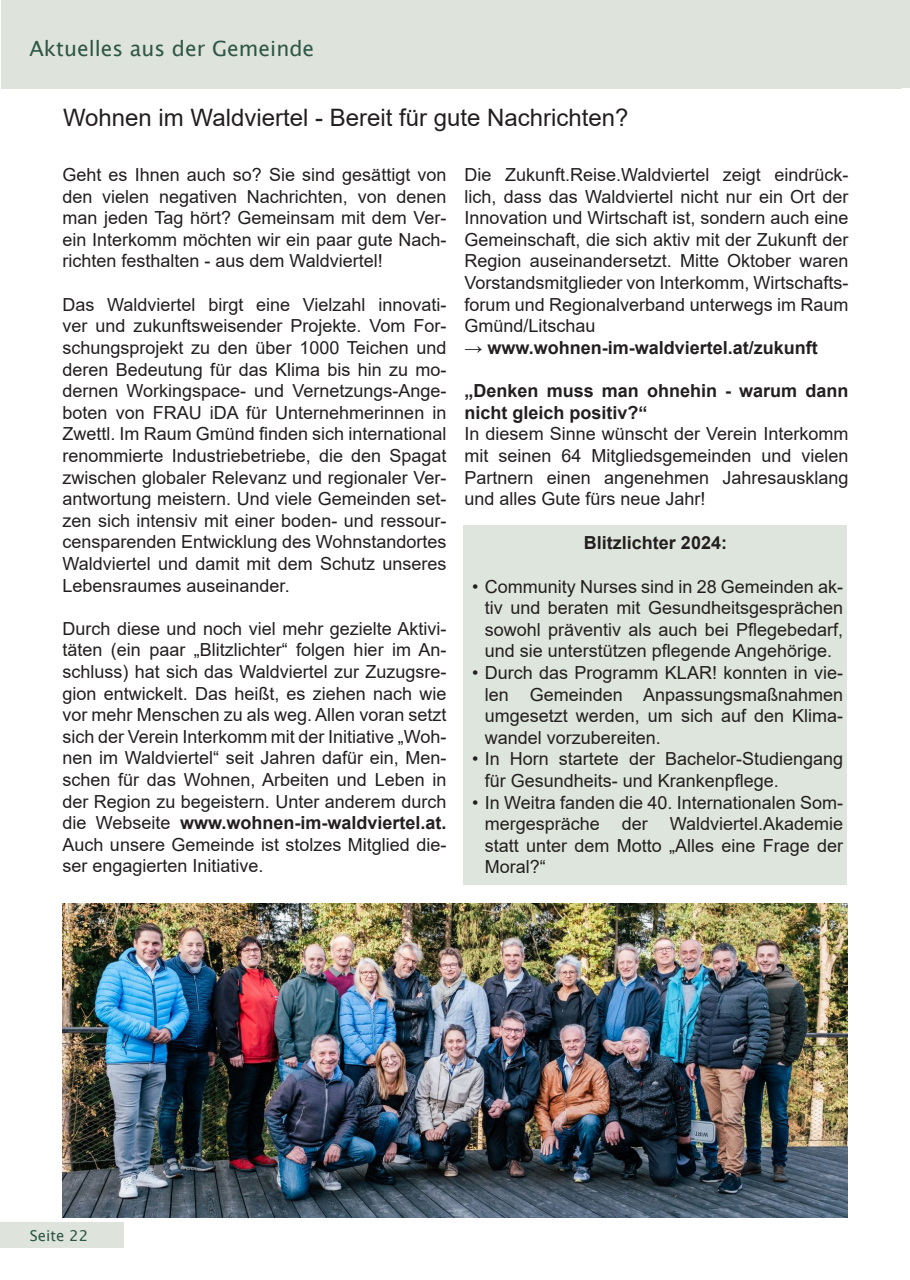
<style>
.page{position:relative;width:910px;height:1280px;background:#fff}
.page>*{position:absolute;margin:0;border:0;box-sizing:border-box;transform-origin:0 0}
.t1{font:24px "Arial";color:#231f20}
.t2{font:21px "Lucida Sans Unicode";color:#2e5747}
.t3{font:18px/21.6px "Arial";color:#231f20;text-align:justify}
.t4{font:700 18px/21.6px "Arial";color:#231f20}
.t5{font:15px "Lucida Sans Unicode";color:#2e5747}
.s1{font-weight:700}
.s2{font-weight:400}
</style>
<div class="page">
<div style="left:0;top:1222px;width:124px;height:26px;background:#dee3db"></div>
<div style="left:1px;top:1px;width:900px;height:88px;background:#dee3db"></div>
<div style="left:901px;top:1px;width:9px;height:87px;background:#dee3db"></div>
<img style="left:63px;top:904px;width:784px;height:313px">
<div style="left:463px;top:525px;width:384px;height:359px;background:#dee5dc"></div>
<p class="t2" style="left:29px;top:32px;width:286px">Aktuelles aus der Gemeinde</p>
<h1 class="t1" style="left:63px;top:101px;width:567px">Wohnen im Waldviertel - Bereit für gute Nachrichten?</h1>
<p class="t3" style="left:63px;top:164px;width:385px">Geht es Ihnen auch so? Sie sind gesättigt von den vielen negativen Nachrichten, von denen man jeden Tag hört? Gemeinsam mit dem Ver&shy;ein Interkomm möchten wir ein paar gute Nach&shy;richten festhalten - aus dem Waldviertel!</p>
<p class="t3" style="left:63px;top:293px;width:385px">Das Waldviertel birgt eine Vielzahl innovati&shy;ver und zukunftsweisender Projekte. Vom For&shy;schungsprojekt zu den über 1000 Teichen und deren Bedeutung für das Klima bis hin zu mo&shy;dernen Workingspace- und Vernetzungs-Ange&shy;boten von FRAU iDA für Unternehmerinnen in Zwettl. Im Raum Gmünd finden sich international renommierte Industriebetriebe, die den Spagat zwischen globaler Relevanz und regionaler Ver&shy;antwortung meistern. Und viele Gemeinden set&shy;zen sich intensiv mit einer boden- und ressour&shy;censparenden Entwicklung des Wohnstandortes Waldviertel und damit mit dem Schutz unseres Lebensraumes auseinander.</p>
<p class="t3" style="left:63px;top:617px;width:385px">Durch diese und noch viel mehr gezielte Aktivi&shy;täten (ein paar „Blitzlichter“ folgen hier im An&shy;schluss) hat sich das Waldviertel zur Zuzugsre&shy;gion entwickelt. Das heißt, es ziehen nach wie vor mehr Menschen zu als weg. Allen voran setzt sich der Verein Interkomm mit der Initiative „Woh&shy;nen im Waldviertel“ seit Jahren dafür ein, Men&shy;schen für das Wohnen, Arbeiten und Leben in der Region zu begeistern. Unter anderem durch die Webseite <span class="s1">www.wohnen-im-waldviertel.at.<br></span>Auch unsere Gemeinde ist stolzes Mitglied die&shy;ser engagierten Initiative.</p>
<p class="t3" style="left:464px;top:164px;width:385px">Die Zukunft.Reise.Waldviertel zeigt eindrück&shy;lich, dass das Waldviertel nicht nur ein Ort der Innovation und Wirtschaft ist, sondern auch eine Gemeinschaft, die sich aktiv mit der Zukunft der Region auseinandersetzt. Mitte Oktober waren Vorstandsmitglieder von Interkomm, Wirtschafts&shy;forum und Regionalverband unterwegs im Raum Gmünd/Litschau</p>
<p class="t4" style="left:464px;top:337px;width:355px"><span class="s2">→</span> www.wohnen-im-waldviertel.at/zukunft</p>
<p class="t4" style="left:464px;top:380px;width:385px">„Denken muss man ohnehin - warum dann nicht gleich positiv?“</p>
<p class="t3" style="left:464px;top:423px;width:385px">In diesem Sinne wünscht der Verein Interkomm mit seinen 64 Mitgliedsgemeinden und vielen Partnern einen angenehmen Jahresausklang und alles Gute fürs neue Jahr!</p>
<p class="t4" style="left:584px;top:532px;width:145px">Blitzlichter 2024:</p>
<p class="t3" style="left:485px;top:575px;width:360px;text-indent:-13px">• Community Nurses sind in 28 Gemeinden ak&shy;tiv und beraten mit Gesundheitsgesprächen sowohl präventiv als auch bei Pflegebedarf, und sie unterstützen pflegende Angehörige.</p>
<p class="t3" style="left:485px;top:662px;width:360px;text-indent:-13px">• Durch das Programm KLAR! konnten in vie&shy;len Gemeinden Anpassungsmaßnahmen umgesetzt werden, um sich auf den Klima&shy;wandel vorzubereiten.</p>
<p class="t3" style="left:485px;top:748px;width:360px;text-indent:-13px">• In Horn startete der Bachelor-Studiengang für Gesundheits- und Krankenpflege.</p>
<p class="t3" style="left:485px;top:791px;width:360px;text-indent:-13px">• In Weitra fanden die 40. Internationalen Som&shy;mergespräche der Waldviertel.Akademie statt unter dem Motto „Alles eine Frage der Moral?“</p>
<p class="t5" style="left:30px;top:1224px;width:60px">Seite 22</p>
</div>
